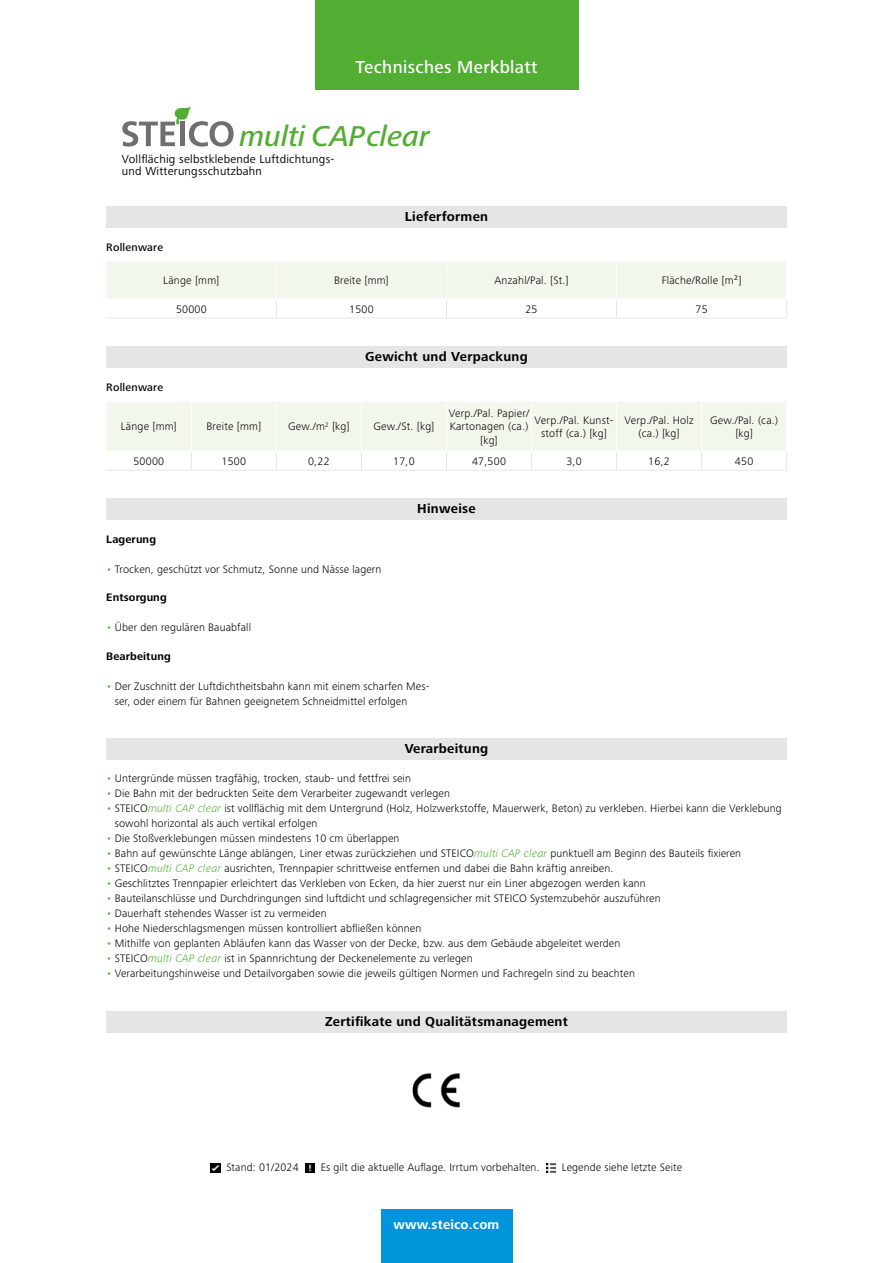
<style>
.page{position:relative;width:893px;height:1263px;background:#fff}
.page>*{position:absolute;margin:0;border:0;box-sizing:border-box;transform-origin:0 0}
.t1{font:italic 500 29.7px "Frutiger Next LTW1 G";color:#52ae32}
.t2{font:500 18px "Frutiger Next LTW1 G";letter-spacing:.02em;color:#fff}
.t3{font:700 13.5px "Frutiger Next LTW1 G";letter-spacing:.02em;color:#000}
.t4{font:700 13.5px "Frutiger Next LTW1 G";letter-spacing:.01em;color:#fff}
.t5{font:12px/12.9px "Frutiger Next LTW1 G";letter-spacing:.02em;color:#000}
.t6{font:300 11.25px/13.5px "Frutiger Next LTW1 G";letter-spacing:.01em;color:#000;text-align:center}
.t7{font:700 11.25px "Frutiger Next LTW1 G";letter-spacing:.01em;color:#000}
.t8{font:500 11.25px "Frutiger Next LTW1 G";letter-spacing:.02em;color:#000}
.s1{color:#52ae32}
.s2{font-style:italic;color:#52ae32}
</style>
<div class="page">
<svg style="left:122px;top:106px;width:112px;height:41px"></svg>
<div style="left:106px;top:206px;width:681px;height:21px;background:#e5e5e5"></div>
<svg style="left:106px;top:261px;width:681px;height:57px"></svg>
<hr style="left:106px;top:318px;width:170px;height:1px;background:#e5e5e5">
<hr style="left:276px;top:318px;width:170px;height:1px;background:#e5e5e5">
<hr style="left:446px;top:318px;width:171px;height:1px;background:#e5e5e5">
<hr style="left:617px;top:318px;width:170px;height:1px;background:#e5e5e5">
<div style="left:106px;top:346px;width:681px;height:22px;background:#e5e5e5"></div>
<svg style="left:106px;top:402px;width:681px;height:68px"></svg>
<hr style="left:106px;top:470px;width:85px;height:1px;background:#e5e5e5">
<hr style="left:191px;top:470px;width:85px;height:1px;background:#e5e5e5">
<hr style="left:276px;top:470px;width:85px;height:1px;background:#e5e5e5">
<hr style="left:361px;top:470px;width:85px;height:1px;background:#e5e5e5">
<hr style="left:446px;top:470px;width:86px;height:1px;background:#e5e5e5">
<hr style="left:532px;top:470px;width:85px;height:1px;background:#e5e5e5">
<hr style="left:617px;top:470px;width:85px;height:1px;background:#e5e5e5">
<hr style="left:702px;top:470px;width:85px;height:1px;background:#e5e5e5">
<div style="left:106px;top:499px;width:681px;height:21px;background:#e5e5e5"></div>
<div style="left:106px;top:738px;width:681px;height:21px;background:#e5e5e5"></div>
<div style="left:106px;top:1011px;width:681px;height:21px;background:#e5e5e5"></div>
<img style="left:412px;top:1073px;width:48px;height:35px">
<div style="left:315px;top:0;width:263px;height:89px;background:#52ae32"></div>
<div style="left:381px;top:1210px;width:131px;height:53px;background:#0095db"></div>
<svg style="left:211px;top:1163px;width:9px;height:9px"></svg>
<svg style="left:305px;top:1163px;width:9px;height:9px"></svg>
<svg style="left:546px;top:1163px;width:9px;height:9px"></svg>
<h2 class="t2" style="left:355px;top:56px;width:184px">Technisches Merkblatt</h2>
<h1 class="t1" style="left:240px;top:119px;width:192px">multi CAP clear</h1>
<p class="t5" style="left:122px;top:153px;width:214px">Vollflächig selbstklebende Luftdichtungs&shy;und Witterungsschutzbahn</p>
<p class="t8" style="left:106px;top:240px;width:58px">Rollenware</p>
<p class="t3" style="left:405px;top:209px;width:85px">Lieferformen</p>
<p class="t6" style="left:163px;top:274px;width:58px">Länge [mm]</p>
<p class="t6" style="left:334px;top:274px;width:56px">Breite [mm]</p>
<p class="t6" style="left:494px;top:274px;width:76px">Anzahl/Pal. [St.]</p>
<p class="t6" style="left:662px;top:274px;width:81px">Fläche/Rolle [m²]</p>
<p class="t6" style="left:176px;top:302px;width:32px">50000</p>
<p class="t6" style="left:349px;top:302px;width:26px">1500</p>
<p class="t6" style="left:525px;top:302px;width:14px">25</p>
<p class="t6" style="left:695px;top:302px;width:14px">75</p>
<p class="t3" style="left:365px;top:349px;width:164px">Gewicht und Verpackung</p>
<p class="t8" style="left:106px;top:380px;width:58px">Rollenware</p>
<p class="t6" style="left:121px;top:420px;width:58px">Länge [mm]</p>
<p class="t6" style="left:206px;top:420px;width:56px">Breite [mm]</p>
<p class="t6" style="left:288px;top:420px;width:63px">Gew./m<sup>2</sup> [kg]</p>
<p class="t6" style="left:373px;top:420px;width:62px">Gew./St. [kg]</p>
<p class="t6" style="left:449px;top:406px;width:82px">Verp./Pal. Papier/<br>Kartonagen (ca.) [kg]</p>
<p class="t6" style="left:535px;top:413px;width:80px">Verp./Pal. Kunst&shy;stoff (ca.) [kg]</p>
<p class="t6" style="left:624px;top:413px;width:71px">Verp./Pal. Holz (ca.) [kg]</p>
<p class="t6" style="left:710px;top:413px;width:69px">Gew./Pal. (ca.) [kg]</p>
<p class="t6" style="left:133px;top:454px;width:32px">50000</p>
<p class="t6" style="left:222px;top:454px;width:26px">1500</p>
<p class="t6" style="left:308px;top:454px;width:23px">0,22</p>
<p class="t6" style="left:393px;top:454px;width:23px">17,0</p>
<p class="t6" style="left:472px;top:454px;width:35px">47,500</p>
<p class="t6" style="left:566px;top:454px;width:17px">3,0</p>
<p class="t6" style="left:648px;top:454px;width:23px">16,2</p>
<p class="t6" style="left:735px;top:454px;width:20px">450</p>
<p class="t3" style="left:417px;top:501px;width:60px">Hinweise</p>
<p class="t7" style="left:106px;top:533px;width:51px">Lagerung</p>
<p class="t6" style="left:106px;top:562px;width:277px"><span class="s1">•</span> Trocken, geschützt vor Schmutz, Sonne und Nässe lagern</p>
<p class="t7" style="left:106px;top:591px;width:62px">Entsorgung</p>
<p class="t6" style="left:106px;top:621px;width:146px"><span class="s1">•</span> Über den regulären Bauabfall</p>
<p class="t7" style="left:106px;top:649px;width:66px">Bearbeitung</p>
<p class="t6" style="left:115px;top:678px;width:316px;line-height:15px;text-align:left;text-indent:-9px"><span class="s1">•</span> Der Zuschnitt der Luftdichtheitsbahn kann mit einem scharfen Mes&shy;ser, oder einem für Bahnen geeignetem Schneidmittel erfolgen</p>
<p class="t3" style="left:405px;top:741px;width:85px">Verarbeitung</p>
<p class="t6" style="left:106px;top:772px;width:306px"><span class="s1">•</span> Untergründe müssen tragfähig, trocken, staub- und fettfrei sein</p>
<p class="t6" style="left:106px;top:787px;width:345px"><span class="s1">•</span> Die Bahn mit der bedruckten Seite dem Verarbeiter zugewandt verlegen</p>
<p class="t6" style="left:115px;top:801px;width:668px;line-height:15px;text-align:left;text-indent:-9px"><span class="s1">•</span> STEICO<span class="s2">multi CAP clear</span> ist vollflächig mit dem Untergrund (Holz, Holzwerkstoffe, Mauerwerk, Beton) zu verkleben. Hierbei kann die Verklebung sowohl horizontal als auch vertikal erfolgen</p>
<p class="t6" style="left:106px;top:832px;width:295px"><span class="s1">•</span> Die Stoßverklebungen müssen mindestens 10 cm überlappen</p>
<p class="t6" style="left:106px;top:847px;width:636px"><span class="s1">•</span> Bahn auf gewünschte Länge ablängen, Liner etwas zurückziehen und STEICO<span class="s2">multi CAP clear</span> punktuell am Beginn des Bauteils fixieren</p>
<p class="t6" style="left:106px;top:862px;width:509px"><span class="s1">•</span> STEICO<span class="s2">multi CAP clear</span> ausrichten, Trennpapier schrittweise entfernen und dabei die Bahn kräftig anreiben.</p>
<p class="t6" style="left:106px;top:877px;width:541px"><span class="s1">•</span> Geschlitztes Trennpapier erleichtert das Verkleben von Ecken, da hier zuerst nur ein Liner abgezogen werden kann</p>
<p class="t6" style="left:106px;top:892px;width:556px"><span class="s1">•</span> Bauteilanschlüsse und Durchdringungen sind luftdicht und schlagregensicher mit STEICO Systemzubehör auszuführen</p>
<p class="t6" style="left:106px;top:907px;width:222px"><span class="s1">•</span> Dauerhaft stehendes Wasser ist zu vermeiden</p>
<p class="t6" style="left:106px;top:922px;width:317px"><span class="s1">•</span> Hohe Niederschlagsmengen müssen kontrolliert abfließen können</p>
<p class="t6" style="left:106px;top:937px;width:515px"><span class="s1">•</span> Mithilfe von geplanten Abläufen kann das Wasser von der Decke, bzw. aus dem Gebäude abgeleitet werden</p>
<p class="t6" style="left:106px;top:952px;width:368px"><span class="s1">•</span> STEICO<span class="s2">multi CAP clear</span> ist in Spannrichtung der Deckenelemente zu verlegen</p>
<p class="t6" style="left:106px;top:967px;width:530px"><span class="s1">•</span> Verarbeitungshinweise und Detailvorgaben sowie die jeweils gültigen Normen und Fachregeln sind zu beachten</p>
<p class="t3" style="left:325px;top:1013px;width:244px">Zertifikate und Qualitätsmanagement</p>
<p class="t6" style="left:226px;top:1161px;width:74px">Stand: 01/2024</p>
<p class="t6" style="left:321px;top:1161px;width:220px">Es gilt die aktuelle Auflage. Irrtum vorbehalten.</p>
<p class="t6" style="left:562px;top:1161px;width:122px">Legende siehe letzte Seite</p>
<p class="t4" style="left:394px;top:1217px;width:107px">www.steico.com</p>
</div>
